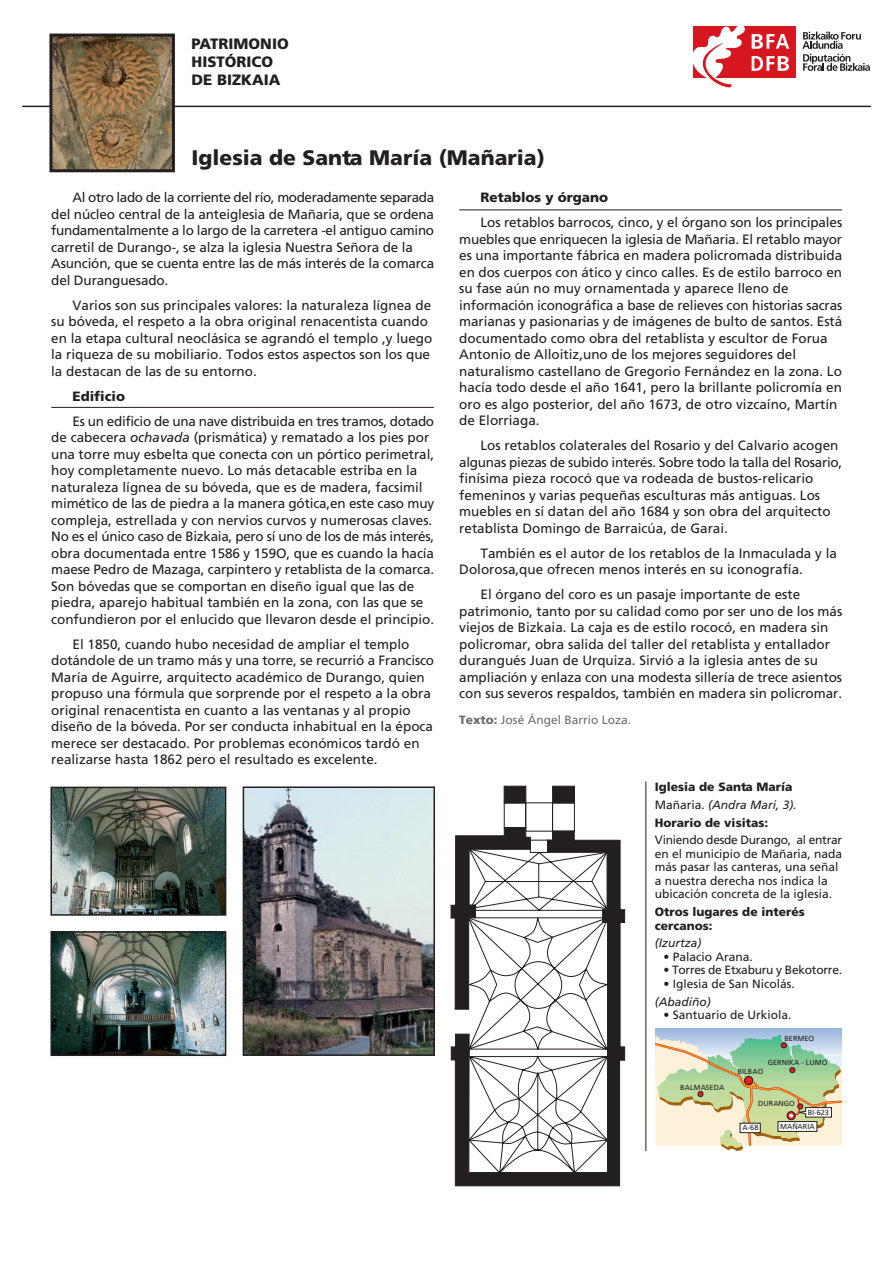
<style>
.page{position:relative;width:893px;height:1263px;background:#fff}
.page>*{position:absolute;margin:0;border:0;box-sizing:border-box;transform-origin:0 0}
.t1{font:900 21px "Frutiger";color:#231f20}
.t2{font:900 15px/18px "Frutiger";color:#231f20}
.t3{font:13.5px/16.5px "Frutiger";color:#231f20}
.t4{font:900 13.5px "Frutiger";color:#231f20}
.t5{font:12px/13.5px "Frutiger";color:#231f20}
.t6{font:900 12px/17.7px "Frutiger";color:#231f20}
.t7{font:12px "Frutiger";letter-spacing:-.02em;color:#231f20}
.t8{font:12px "Frutiger";color:#6c6d70}
.t9{font:italic 12px "Frutiger";color:#231f20}
.t10{font:7.35px "Frutiger";color:#231f20}
.s1{font-style:italic}
.s2{font-weight:900}
.s3{font-weight:400}
.s4{font-weight:400;font-style:italic}
</style>
<div class="page">
<div style="left:693px;top:27px;width:103px;height:51px;background:#d7171f"></div>
<svg style="left:693px;top:27px;width:52px;height:60px"></svg>
<svg style="left:802px;top:32px;width:68px;height:39px"></svg>
<svg style="left:752px;top:34px;width:37px;height:15px"></svg>
<svg style="left:752px;top:56px;width:37px;height:15px"></svg>
<hr style="left:22px;top:106px;width:849px;height:1px;background:#231f20">
<img style="left:53px;top:38px;width:118px;height:130px">
<div style="left:49px;top:34px;width:126px;height:138px;border:3px solid #231f20"></div>
<img style="left:246px;top:789px;width:186px;height:264px">
<div style="left:243px;top:786px;width:192px;height:270px;border:2px solid #231f20"></div>
<hr style="left:645px;top:782px;width:1px;height:369px;background:#231f20">
<hr style="left:51px;top:407px;width:383px;height:1px;background:#231f20">
<svg style="left:451px;top:839px;width:174px;height:347px;fill:#231f20"></svg>
<div style="left:552px;top:786px;width:23px;height:17px;background:#231f20;border:1px solid #231f20"></div>
<svg style="left:451px;top:802px;width:102px;height:208px"></svg>
<div style="left:504px;top:786px;width:22px;height:17px;background:#231f20;border:1px solid #231f20"></div>
<svg style="left:467px;top:803px;width:141px;height:370px"></svg>
<hr style="left:459px;top:210px;width:383px;height:1px;background:#231f20">
<div style="left:656px;top:1028px;width:186px;height:27px;background:#a0bce0"></div>
<svg style="left:655px;top:1035px;width:188px;height:116px;background:#cdd6b4"></svg>
<img style="left:53px;top:934px;width:170px;height:119px">
<div style="left:50px;top:931px;width:176px;height:125px;border:2px solid #231f20"></div>
<img style="left:53px;top:790px;width:170px;height:123px">
<div style="left:50px;top:787px;width:176px;height:129px;border:2px solid #231f20"></div>
<p class="t2" style="left:192px;top:36px;width:99px">PATRIMONIO<br>HISTÓRICO<br>DE BIZKAIA</p>
<h1 class="t1" style="left:192px;top:149px;width:355px">Iglesia de Santa María (Mañaria)</h1>
<p class="t4" style="left:480px;top:192px;width:129px">Retablos y órgano</p>
<p class="t3" style="left:459px;top:215px;width:384px;text-indent:21px">Los retablos barrocos, cinco, y el órgano son los principales muebles que enriquecen la iglesia de Mañaria. El retablo mayor es una importante fábrica en madera policromada distribuida en dos cuerpos con ático y cinco calles. Es de estilo barroco en su fase aún no muy ornamentada y aparece lleno de información iconográfica a base de relieves con historias sacras marianas y pasionarias y de imágenes de bulto de santos. Está documentado como obra del retablista y escultor de Forua Antonio de Alloitiz,uno de los mejores seguidores del naturalismo castellano de Gregorio Fernández en la zona. Lo hacía todo desde el año 1641, pero la brillante policromía en oro es algo posterior, del año 1673, de otro vizcaíno, Martín de Elorriaga.</p>
<p class="t3" style="left:459px;top:438px;width:384px;text-indent:21px">Los retablos colaterales del Rosario y del Calvario acogen algunas piezas de subido interés. Sobre todo la talla del Rosario, finísima pieza rococó que va rodeada de bustos-relicario femeninos y varias pequeñas esculturas más antiguas. Los muebles en sí datan del año 1684 y son obra del arquitecto retablista Domingo de Barraicúa, de Garai.</p>
<p class="t3" style="left:459px;top:546px;width:379px;text-indent:21px">También es el autor de los retablos de la Inmaculada y la<br>Dolorosa,que ofrecen menos interés en su iconografía.</p>
<p class="t3" style="left:459px;top:587px;width:384px;text-indent:21px">El órgano del coro es un pasaje importante de este patrimonio, tanto por su calidad como por ser uno de los más viejos de Bizkaia. La caja es de estilo rococó, en madera sin policromar, obra salida del taller del retablista y entallador durangués Juan de Urquiza. Sirvió a la iglesia antes de su ampliación y enlaza con una modesta sillería de trece asientos con sus severos respaldos, también en madera sin policromar.</p>
<p class="t3" style="left:51px;top:190px;width:384px;text-indent:21px">Al otro lado de la corriente del río, moderadamente separada del núcleo central de la anteiglesia de Mañaria, que se ordena fundamentalmente a lo largo de la carretera -el antiguo camino carretil de Durango-, se alza la iglesia Nuestra Señora de la Asunción, que se cuenta entre las de más interés de la comarca del Duranguesado.</p>
<p class="t3" style="left:51px;top:298px;width:383px;text-indent:21px">Varios son sus principales valores: la naturaleza lígnea de su bóveda, el respeto a la obra original renacentista cuando en la etapa cultural neoclásica se agrandó el templo ,y luego la riqueza de su mobiliario. Todos estos aspectos son los que la destacan de las de su entorno.</p>
<p class="t4" style="left:72px;top:391px;width:54px">Edificio</p>
<p class="t3" style="left:51px;top:414px;width:384px;text-indent:21px">Es un edificio de una nave distribuida en tres tramos, dotado de cabecera <span class="s1">ochavada</span> (prismática) y rematado a los pies por una torre muy esbelta que conecta con un pórtico perimetral, hoy completamente nuevo. Lo más detacable estriba en la naturaleza lígnea de su bóveda, que es de madera, facsimil mimético de las de piedra a la manera gótica,en este caso muy compleja, estrellada y con nervios curvos y numerosas claves.<br>No es el único caso de Bizkaia, pero sí uno de los de más interés, obra documentada entre 1586 y 159O, que es cuando la hacía maese Pedro de Mazaga, carpintero y retablista de la comarca.<br>Son bóvedas que se comportan en diseño igual que las de piedra, aparejo habitual también en la zona, con las que se confundieron por el enlucido que llevaron desde el principio.</p>
<p class="t3" style="left:51px;top:637px;width:384px;text-indent:21px">El 1850, cuando hubo necesidad de ampliar el templo dotándole de un tramo más y una torre, se recurrió a Francisco María de Aguirre, arquitecto académico de Durango, quien propuso una fórmula que sorprende por el respeto a la obra original renacentista en cuanto a las ventanas y al propio diseño de la bóveda. Por ser conducta inhabitual en la época merece ser destacado. Por problemas económicos tardó en realizarse hasta 1862 pero el resultado es excelente.</p>
<p class="t8" style="left:459px;top:715px;width:173px"><span class="s2">Texto:</span> José Ángel Barrio Loza.</p>
<p class="t6" style="left:655px;top:779px;width:144px">Iglesia de Santa María<br><span class="s3">Mañaria.</span> <span class="s4">(Andra Mari, 3).<br></span>Horario de visitas:</p>
<p class="t5" style="left:655px;top:834px;width:189px">Viniendo desde Durango, al entrar en el municipio de Mañaria, nada más pasar las canteras, una señal a nuestra derecha nos indica la ubicación concreta de la iglesia.</p>
<p class="t6" style="left:655px;top:906px;width:151px;line-height:13.5px">Otros lugares de interés cercanos:</p>
<p class="t9" style="left:655px;top:938px;width:48px">(Izurtza)</p>
<p class="t5" style="left:663px;top:951px;width:91px">• Palacio Arana.</p>
<p class="t7" style="left:663px;top:965px;width:180px">• Torres de Etxaburu y Bekotorre.</p>
<p class="t5" style="left:663px;top:978px;width:133px">• Iglesia de San Nicolás.</p>
<p class="t9" style="left:655px;top:997px;width:57px">(Abadiño)</p>
<p class="t5" style="left:663px;top:1009px;width:130px">• Santuario de Urkiola.</p>
<p class="t10" style="left:784px;top:1035px;width:31px">BERMEO</p>
<p class="t10" style="left:768px;top:1060px;width:61px">GERNIKA - LUMO</p>
<p class="t10" style="left:680px;top:1085px;width:46px">BALMASEDA</p>
<p class="t10" style="left:738px;top:1069px;width:27px">BILBAO</p>
<p class="t10" style="left:758px;top:1100px;width:38px">DURANGO</p>
<p class="t10" style="left:808px;top:1109px;width:23px">BI-623</p>
<p class="t10" style="left:742px;top:1125px;width:17px">A-68</p>
<p class="t10" style="left:780px;top:1124px;width:36px">MAÑARIA</p>
</div>
